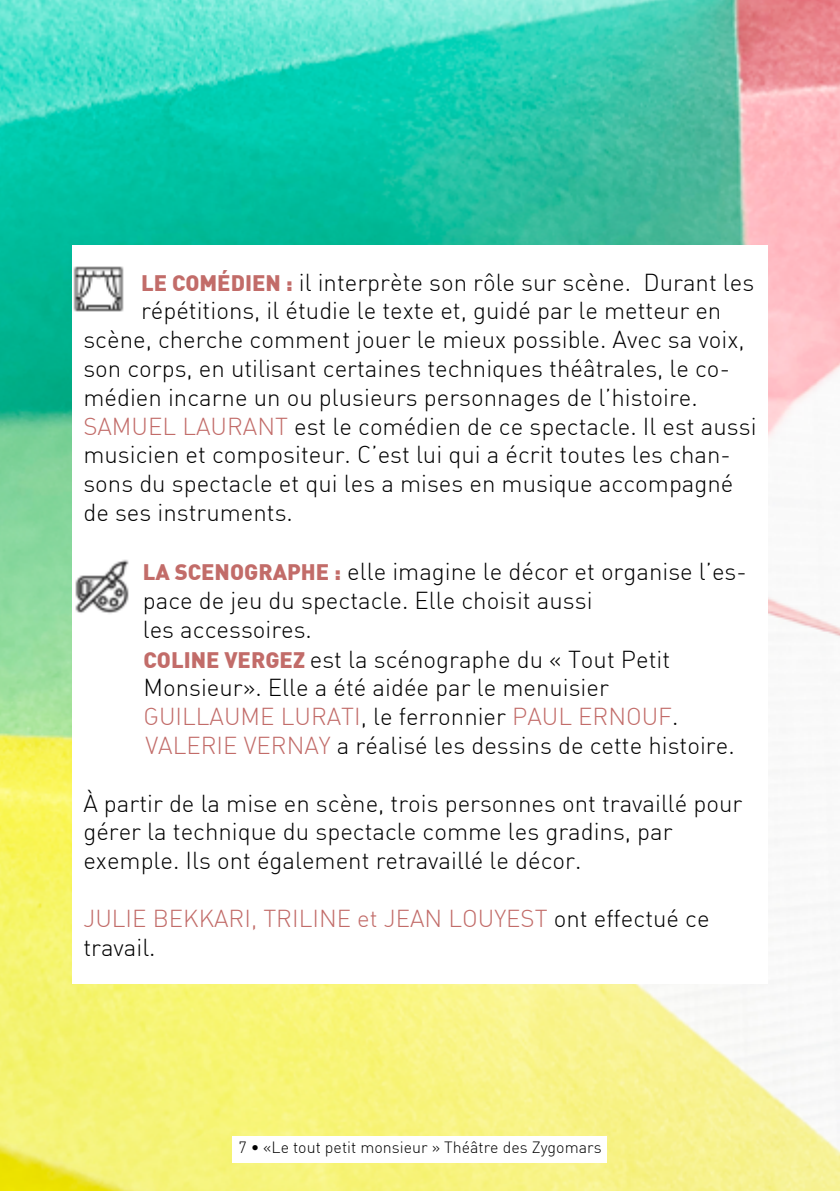
<style>
.page{position:relative;width:840px;height:1191px;background:#fff}
.page>*{position:absolute;margin:0;border:0;box-sizing:border-box;transform-origin:0 0}
.t1{font:300 24px/28.8px "DIN Alternate";color:#000}
.t2{font:300 24px/28.8px "DIN Alternate";color:#c26c69}
.t3{font:900 22px "DIN";color:#c26c69}
.t4{font:300 16px "DIN";color:#000}
.s1{font-family:"DIN";font-weight:900;font-size:22px;color:#c26c69}
.s2{color:#c26c69}
.s3{color:#000}
</style>
<div class="page">
<img style="left:0;top:0;width:839px;height:1191px">
<div style="left:72px;top:245px;width:695px;height:739px;background:#fff"></div>
<div style="left:232px;top:1136px;width:375px;height:26px;background:#fff"></div>
<img style="left:73px;top:266px;width:51px;height:46px">
<img style="left:75px;top:559px;width:54px;height:55px">
<p class="t3" style="left:141px;top:268px;width:47px">LE COM</p>
<p class="t1" style="left:217px;top:267px;width:538px"><span class="s1">ÉDIEN :</span> il interprète son rôle sur scène. Durant les</p>
<p class="t1" style="left:141px;top:296px;width:581px">répétitions, il étudie le texte et, guidé par le metteur en</p>
<p class="t1" style="left:83px;top:325px;width:662px">scène, cherche comment jouer le mieux possible. Avec sa voix,</p>
<p class="t1" style="left:83px;top:354px;width:647px">son corps, en utilisant certaines techniques théâtrales, le co-</p>
<p class="t1" style="left:83px;top:382px;width:615px">médien incarne un ou plusieurs personnages de l’histoire.</p>
<p class="t1" style="left:83px;top:411px;width:674px"><span class="s2">SAMUEL LAURANT</span> est le comédien de ce spectacle. Il est aussi</p>
<p class="t1" style="left:83px;top:440px;width:648px">musicien et compositeur. C’est lui qui a écrit toutes les chan-</p>
<p class="t1" style="left:83px;top:469px;width:651px">sons du spectacle et qui les a mises en musique accompagné</p>
<p class="t1" style="left:83px;top:498px;width:211px">de ses instruments.</p>
<p class="t1" style="left:143px;top:556px;width:605px"><span class="s1">LA SCENOGRAPHE :</span> elle imagine le décor et organise l’es&shy;pace de jeu du spectacle. Elle choisit aussi<br>les accessoires.</p>
<p class="t3" style="left:117px;top:645px;width:19px">CO</p>
<p class="t1" style="left:143px;top:644px;width:592px;text-indent:27px"><span class="s1">LINE VERGEZ</span> est la scénographe du « Tout Petit Monsieur». Elle a été aidée par le menuisier <span class="s2">GUILLAUME LURATI</span>, le ferronnier <span class="s2">PAUL ERNOUF</span>.<br><span class="s2">VALERIE VERNAY</span> a réalisé les dessins de cette histoire.</p>
<p class="t1" style="left:83px;top:788px;width:660px">à partir de la mise en scène, trois personnes ont travaillé pour gérer la technique du spectacle comme les gradins, par exemple. Ils ont également retravaillé le décor.</p>
<p class="t2" style="left:83px;top:903px;width:627px">JULIE BEKKARI, TRILINE et JEAN LOUYEST <span class="s3">ont effectué ce travail.</span></p>
<p class="t4" style="left:238px;top:1137px;width:364px">7 • «Le tout petit monsieur » Théâtre des Zygomars</p>
</div>
